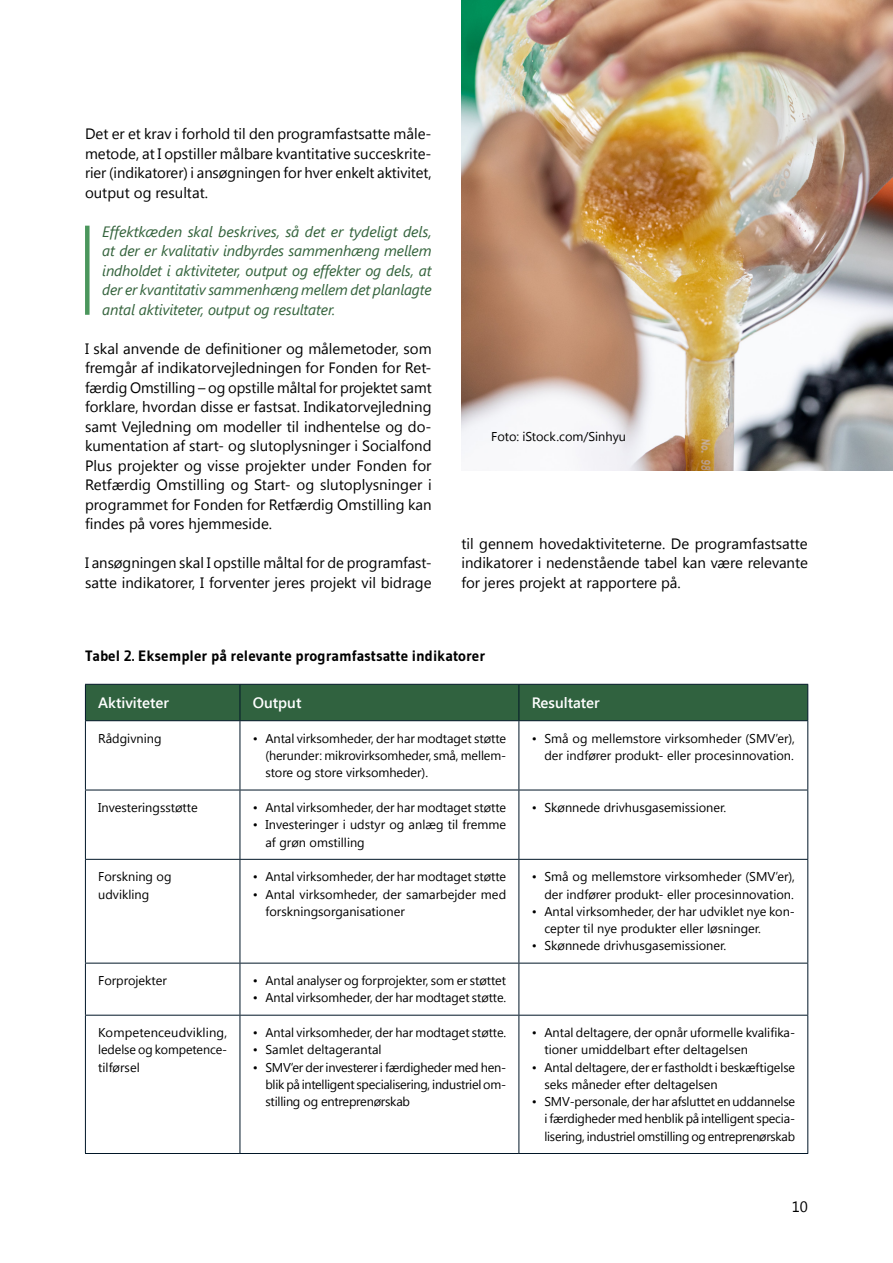
<style>
.page{position:relative;width:893px;height:1263px;background:#fff}
.page>*{position:absolute;margin:0;border:0;box-sizing:border-box;transform-origin:0 0}
.brød{font:15px/19.5px "Segoe UI";color:#000;text-align:justify}
.brød-2{font:italic 15px/19.5px "Segoe UI";letter-spacing:-.01em;color:#34633c;text-align:justify}
.diagramheader{font:700 15px "Gudea";color:#000}
.tabel_head_2{font:600 15px "Segoe UI";color:#fff}
.tabel_txt_bullets{font:12.75px/17.2px "Segoe UI";color:#000}
.tabel_txt{font:12.75px/17.2px "Segoe UI";color:#000}
.fotocredit{font:12.75px "Segoe UI";color:#000}
</style>
<div class="page">
<div style="left:86px;top:685px;width:721px;height:35px;background:#30623f"></div>
<hr style="left:85px;top:790px;width:155px;height:1px;background:#011627">
<hr style="left:240px;top:790px;width:279px;height:1px;background:#011627">
<hr style="left:519px;top:790px;width:289px;height:1px;background:#011627">
<hr style="left:85px;top:859px;width:155px;height:1px;background:#011627">
<hr style="left:240px;top:859px;width:279px;height:1px;background:#011627">
<hr style="left:519px;top:859px;width:289px;height:1px;background:#011627">
<hr style="left:85px;top:963px;width:155px;height:1px;background:#011627">
<hr style="left:240px;top:963px;width:279px;height:1px;background:#011627">
<hr style="left:519px;top:963px;width:289px;height:1px;background:#011627">
<hr style="left:85px;top:721px;width:1px;height:69px;background:#011627">
<hr style="left:240px;top:721px;width:1px;height:69px;background:#011627">
<hr style="left:518px;top:721px;width:1px;height:69px;background:#011627">
<hr style="left:807px;top:721px;width:1px;height:69px;background:#011627">
<hr style="left:85px;top:790px;width:1px;height:69px;background:#011627">
<hr style="left:240px;top:790px;width:1px;height:69px;background:#011627">
<hr style="left:518px;top:790px;width:1px;height:69px;background:#011627">
<hr style="left:807px;top:790px;width:1px;height:69px;background:#011627">
<hr style="left:85px;top:860px;width:1px;height:103px;background:#011627">
<hr style="left:240px;top:860px;width:1px;height:103px;background:#011627">
<hr style="left:518px;top:860px;width:1px;height:103px;background:#011627">
<hr style="left:807px;top:860px;width:1px;height:103px;background:#011627">
<hr style="left:85px;top:963px;width:1px;height:52px;background:#011627">
<hr style="left:240px;top:963px;width:1px;height:52px;background:#011627">
<hr style="left:518px;top:963px;width:1px;height:52px;background:#011627">
<hr style="left:807px;top:963px;width:1px;height:52px;background:#011627">
<hr style="left:85px;top:1015px;width:155px;height:1px;background:#011627">
<hr style="left:85px;top:1015px;width:1px;height:138px;background:#011627">
<hr style="left:240px;top:1015px;width:279px;height:1px;background:#011627">
<hr style="left:240px;top:1015px;width:1px;height:138px;background:#011627">
<hr style="left:519px;top:1015px;width:289px;height:1px;background:#011627">
<hr style="left:518px;top:1015px;width:1px;height:138px;background:#011627">
<hr style="left:807px;top:1015px;width:1px;height:138px;background:#011627">
<hr style="left:85px;top:1153px;width:155px;height:1px;background:#011627">
<hr style="left:240px;top:1153px;width:279px;height:1px;background:#011627">
<hr style="left:519px;top:1153px;width:289px;height:1px;background:#011627">
<hr style="left:85px;top:684px;width:155px;height:1px;background:#011627">
<hr style="left:85px;top:685px;width:1px;height:35px;background:#011627">
<hr style="left:240px;top:684px;width:279px;height:1px;background:#011627">
<hr style="left:240px;top:685px;width:1px;height:35px;background:#011627">
<hr style="left:519px;top:684px;width:289px;height:1px;background:#011627">
<hr style="left:518px;top:685px;width:1px;height:35px;background:#011627">
<hr style="left:807px;top:685px;width:1px;height:35px;background:#011627">
<hr style="left:85px;top:720px;width:155px;height:1px;background:#011627">
<hr style="left:240px;top:720px;width:279px;height:1px;background:#011627">
<hr style="left:519px;top:720px;width:289px;height:1px;background:#011627">
<div style="left:85px;top:226px;width:5px;height:89px;background:#4b965c"></div>
<img style="left:461px;top:0;width:432px;height:471px">
<p class="brød" style="left:85px;top:124px;width:348px;text-align:left">Det er et krav i forhold til den programfastsatte måle&shy;metode, at I opstiller målbare kvantitative succeskrite&shy;rier (indikatorer) i ansøgningen for hver enkelt aktivitet, output og resultat.</p>
<p class="brød-2" style="left:102px;top:222px;width:331px">Effektkæden skal beskrives, så det er tydeligt dels, at der er kvalitativ indbyrdes sammenhæng mellem indholdet i aktiviteter, output og effekter og dels, at der er kvantitativ sammenhæng mellem det planlagte antal aktiviteter, output og resultater.</p>
<p class="brød" style="left:85px;top:338px;width:348px">I skal anvende de definitioner og målemetoder, som fremgår af indikatorvejledningen for Fonden for Ret&shy;færdig Omstilling – og opstille måltal for projektet samt forklare, hvordan disse er fastsat. Indikatorvejledning samt Vejledning om modeller til indhentelse og do&shy;kumentation af start- og slutoplysninger i Socialfond Plus projekter og visse projekter under Fonden for Retfærdig Omstilling og Start- og slutoplysninger i programmet for Fonden for Retfærdig Omstilling kan findes på vores hjemmeside.</p>
<p class="brød" style="left:85px;top:553px;width:348px">I ansøgningen skal I opstille måltal for de programfast&shy;satte indikatorer, I forventer jeres projekt vil bidrage</p>
<p class="fotocredit" style="left:491px;top:428px;width:136px">Foto: iStock.com/Sinhyu</p>
<p class="brød" style="left:461px;top:533px;width:348px">til gennem hovedaktiviteterne. De programfastsatte indikatorer i nedenstående tabel kan være relevante for jeres projekt at rapportere på.</p>
<h2 class="diagramheader" style="left:85px;top:646px;width:402px">Tabel 2. Eksempler på relevante programfastsatte indikatorer</h2>
<p class="tabel_head_2" style="left:98px;top:692px;width:72px">Aktiviteter</p>
<p class="tabel_head_2" style="left:253px;top:692px;width:50px">Output</p>
<p class="tabel_head_2" style="left:532px;top:692px;width:70px">Resultater</p>
<p class="tabel_txt" style="left:98px;top:729px;width:65px">Rådgivning</p>
<p class="tabel_txt_bullets" style="left:265px;top:729px;width:242px;text-align:justify;text-indent:-13px">• Antal virksomheder, der har modtaget støtte (herunder: mikrovirksomheder, små, mellem&shy;store og store virksomheder).</p>
<p class="tabel_txt_bullets" style="left:532px;top:729px;width:265px;text-align:right">• Små og mellemstore virksomheder (SMV’er), der indfører produkt- eller procesinnovation.</p>
<p class="tabel_txt" style="left:98px;top:798px;width:101px">Investeringsstøtte</p>
<p class="tabel_txt_bullets" style="left:253px;top:798px;width:255px">• Antal virksomheder, der har modtaget støtte</p>
<p class="tabel_txt_bullets" style="left:265px;top:816px;width:242px;text-indent:-13px">• Investeringer i udstyr og anlæg til fremme af grøn omstilling</p>
<p class="tabel_txt_bullets" style="left:532px;top:798px;width:196px">• Skønnede drivhusgasemissioner.</p>
<p class="tabel_txt" style="left:98px;top:868px;width:75px">Forskning og</p>
<p class="tabel_txt" style="left:98px;top:885px;width:53px">udvikling</p>
<p class="tabel_txt_bullets" style="left:253px;top:868px;width:255px">• Antal virksomheder, der har modtaget støtte</p>
<p class="tabel_txt_bullets" style="left:265px;top:885px;width:242px;text-indent:-13px">• Antal virksomheder, der samarbejder med forskningsorganisationer</p>
<p class="tabel_txt" style="left:98px;top:971px;width:70px">Forprojekter</p>
<p class="tabel_txt_bullets" style="left:253px;top:971px;width:255px">• Antal analyser og forprojekter, som er støttet</p>
<p class="tabel_txt_bullets" style="left:253px;top:989px;width:255px">• Antal virksomheder, der har modtaget støtte.</p>
<p class="tabel_txt" style="left:98px;top:1023px;width:131px">Kompetenceudvikling, ledelse og kompetence&shy;tilførsel</p>
<p class="tabel_txt_bullets" style="left:253px;top:1023px;width:255px">• Antal virksomheder, der har modtaget støtte.</p>
<p class="tabel_txt_bullets" style="left:253px;top:1041px;width:130px">• Samlet deltagerantal</p>
<p class="tabel_txt_bullets" style="left:265px;top:1058px;width:242px;text-align:justify;text-indent:-13px">• SMV’er der investerer i færdigheder med hen&shy;blik på intelligent specialisering, industriel om&shy;stilling og entreprenørskab</p>
<p class="tabel_txt_bullets" style="left:532px;top:868px;width:265px;text-align:right">• Små og mellemstore virksomheder (SMV’er), der indfører produkt- eller procesinnovation.</p>
<p class="tabel_txt_bullets" style="left:544px;top:902px;width:252px;text-indent:-13px">• Antal virksomheder, der har udviklet nye kon&shy;cepter til nye produkter eller løsninger.</p>
<p class="tabel_txt_bullets" style="left:532px;top:937px;width:196px">• Skønnede drivhusgasemissioner.</p>
<p class="tabel_txt_bullets" style="left:544px;top:1023px;width:252px;text-indent:-13px">• Antal deltagere, der opnår uformelle kvalifika&shy;tioner umiddelbart efter deltagelsen</p>
<p class="tabel_txt_bullets" style="left:544px;top:1058px;width:252px;text-indent:-13px">• Antal deltagere, der er fastholdt i beskæftigelse seks måneder efter deltagelsen</p>
<p class="tabel_txt_bullets" style="left:544px;top:1092px;width:252px;text-align:justify;text-indent:-13px">• SMV-personale, der har afsluttet en uddannelse i færdigheder med henblik på intelligent specia&shy;lisering, industriel omstilling og entreprenørskab</p>
<p class="brød" style="left:792px;top:1196px;width:18px">10</p>
</div>
